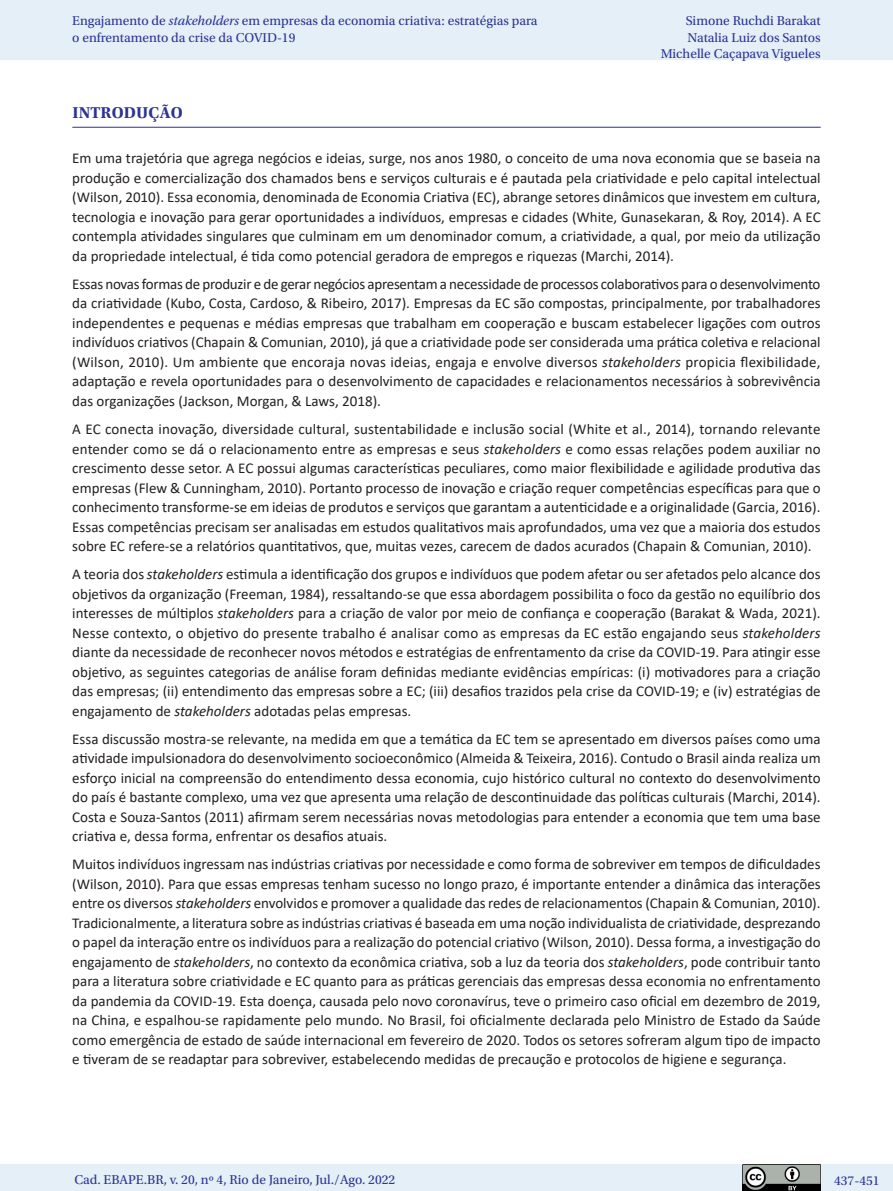
<style>
.page{position:relative;width:893px;height:1191px;background:#fff}
.page>*{position:absolute;margin:0;border:0;box-sizing:border-box;transform-origin:0 0}
._07_1_sub_1{font:700 16.5px "Utopia Std";letter-spacing:.01em;color:#2b3393}
._06_0_texto{font:15px/19.5px "Calibri";color:#231f20;text-align:justify}
.t1{font:13.5px/16.5px "Utopia Std";color:#2b3393}
.s1{font-style:italic}
</style>
<div class="page">
<div style="left:0;top:0;width:893px;height:60px;background:#e4eff8"></div>
<div style="left:0;top:1164px;width:893px;height:27px;background:#e4eff8"></div>
<img style="left:743px;top:1164px;width:78px;height:27px">
<hr style="left:72px;top:127px;width:749px;height:1px;background:#2b3393">
<p class="t1" style="left:72px;top:13px;width:467px">Engajamento de <span class="s1">stakeholders</span> em empresas da economia criativa: estratégias para o enfrentamento da crise da COVID-19</p>
<p class="t1" style="left:661px;top:13px;width:161px;text-align:right">Simone Ruchdi Barakat<br>Natalia Luiz dos Santos<br>Michelle Caçapava Vigueles</p>
<p class="_07_1_sub_1" style="left:72px;top:103px;width:112px">INTRODUÇÃO</p>
<p class="_06_0_texto" style="left:72px;top:148px;width:750px">Em uma trajetória que agrega negócios e ideias, surge, nos anos 1980, o conceito de uma nova economia que se baseia na produção e comercialização dos chamados bens e serviços culturais e é pautada pela criatividade e pelo capital intelectual (Wilson, 2010). Essa economia, denominada de Economia Criativa (EC), abrange setores dinâmicos que investem em cultura, tecnologia e inovação para gerar oportunidades a indivíduos, empresas e cidades (White, Gunasekaran, &amp; Roy, 2014). A EC contempla atividades singulares que culminam em um denominador comum, a criatividade, a qual, por meio da utilização da propriedade intelectual, é tida como potencial geradora de empregos e riquezas (Marchi, 2014).</p>
<p class="_06_0_texto" style="left:72px;top:274px;width:750px">Essas novas formas de produzir e de gerar negócios apresentam a necessidade de processos colaborativos para o desenvolvimento da criatividade (Kubo, Costa, Cardoso, &amp; Ribeiro, 2017). Empresas da EC são compostas, principalmente, por trabalhadores independentes e pequenas e médias empresas que trabalham em cooperação e buscam estabelecer ligações com outros indivíduos criativos (Chapain &amp; Comunian, 2010), já que a criatividade pode ser considerada uma prática coletiva e relacional (Wilson, 2010). Um ambiente que encoraja novas ideias, engaja e envolve diversos <span class="s1">stakeholders</span> propicia flexibilidade, adaptação e revela oportunidades para o desenvolvimento de capacidades e relacionamentos necessários à sobrevivência das organizações (Jackson, Morgan, &amp; Laws, 2018).</p>
<p class="_06_0_texto" style="left:72px;top:419px;width:750px">A EC conecta inovação, diversidade cultural, sustentabilidade e inclusão social (White et al., 2014), tornando relevante entender como se dá o relacionamento entre as empresas e seus <span class="s1">stakeholders</span> e como essas relações podem auxiliar no crescimento desse setor. A EC possui algumas características peculiares, como maior flexibilidade e agilidade produtiva das empresas (Flew &amp; Cunningham, 2010). Portanto processo de inovação e criação requer competências específicas para que o conhecimento transforme-se em ideias de produtos e serviços que garantam a autenticidade e a originalidade (Garcia, 2016).<br>Essas competências precisam ser analisadas em estudos qualitativos mais aprofundados, uma vez que a maioria dos estudos sobre EC refere-se a relatórios quantitativos, que, muitas vezes, carecem de dados acurados (Chapain &amp; Comunian, 2010).</p>
<p class="_06_0_texto" style="left:72px;top:564px;width:750px">A teoria dos <span class="s1">stakeholders</span> estimula a identificação dos grupos e indivíduos que podem afetar ou ser afetados pelo alcance dos objetivos da organização (Freeman, 1984), ressaltando-se que essa abordagem possibilita o foco da gestão no equilíbrio dos interesses de múltiplos <span class="s1">stakeholders</span> para a criação de valor por meio de confiança e cooperação (Barakat &amp; Wada, 2021).<br>Nesse contexto, o objetivo do presente trabalho é analisar como as empresas da EC estão engajando seus <span class="s1">stakeholders </span>diante da necessidade de reconhecer novos métodos e estratégias de enfrentamento da crise da COVID-19. Para atingir esse objetivo, as seguintes categorias de análise foram definidas mediante evidências empíricas: (i) motivadores para a criação das empresas; (ii) entendimento das empresas sobre a EC; (iii) desafios trazidos pela crise da COVID-19; e (iv) estratégias de engajamento de <span class="s1">stakeholders</span> adotadas pelas empresas.</p>
<p class="_06_0_texto" style="left:72px;top:728px;width:750px">Essa discussão mostra-se relevante, na medida em que a temática da EC tem se apresentado em diversos países como uma atividade impulsionadora do desenvolvimento socioeconômico (Almeida &amp; Teixeira, 2016). Contudo o Brasil ainda realiza um esforço inicial na compreensão do entendimento dessa economia, cujo histórico cultural no contexto do desenvolvimento do país é bastante complexo, uma vez que apresenta uma relação de descontinuidade das políticas culturais (Marchi, 2014).<br>Costa e Souza-Santos (2011) afirmam serem necessárias novas metodologias para entender a economia que tem uma base criativa e, dessa forma, enfrentar os desafios atuais.</p>
<p class="_06_0_texto" style="left:72px;top:854px;width:750px">Muitos indivíduos ingressam nas indústrias criativas por necessidade e como forma de sobreviver em tempos de dificuldades (Wilson, 2010). Para que essas empresas tenham sucesso no longo prazo, é importante entender a dinâmica das interações entre os diversos <span class="s1">stakeholders</span> envolvidos e promover a qualidade das redes de relacionamentos (Chapain &amp; Comunian, 2010).<br>Tradicionalmente, a literatura sobre as indústrias criativas é baseada em uma noção individualista de criatividade, desprezando o papel da interação entre os indivíduos para a realização do potencial criativo (Wilson, 2010). Dessa forma, a investigação do engajamento de <span class="s1">stakeholders</span>, no contexto da econômica criativa, sob a luz da teoria dos <span class="s1">stakeholders</span>, pode contribuir tanto para a literatura sobre criatividade e EC quanto para as práticas gerenciais das empresas dessa economia no enfrentamento da pandemia da COVID-19. Esta doença, causada pelo novo coronavírus, teve o primeiro caso oficial em dezembro de 2019, na China, e espalhou-se rapidamente pelo mundo. No Brasil, foi oficialmente declarada pelo Ministro de Estado da Saúde como emergência de estado de saúde internacional em fevereiro de 2020. Todos os setores sofreram algum tipo de impacto e tiveram de se readaptar para sobreviver, estabelecendo medidas de precaução e protocolos de higiene e segurança.</p>
<p class="t1" style="left:74px;top:1171px;width:322px">Cad. EBAPE.BR, v. 20, nº 4, Rio de Janeiro, Jul./Ago. 2022</p>
<p class="t1" style="left:834px;top:1172px;width:47px">437-451</p>
</div>
